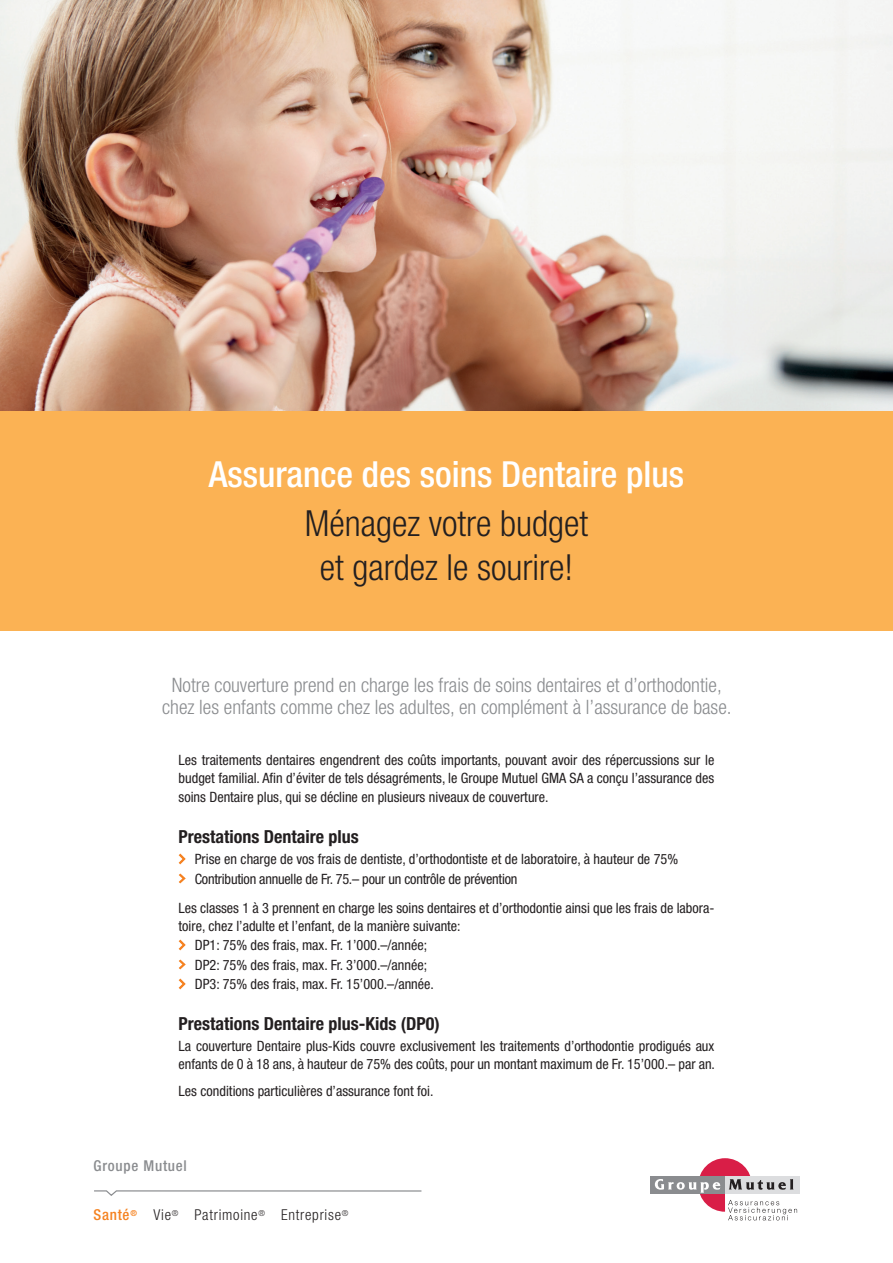
<style>
.page{position:relative;width:893px;height:1263px;background:#fff}
.page>*{position:absolute;margin:0;border:0;box-sizing:border-box;transform-origin:0 0}
.GM_-_titre_thin{font:300 condensed 36px/43.2px "Helvetica Neue LT";color:#231f20;text-align:center}
.GM_-_titre{font:500 condensed 36px "Helvetica Neue LT";color:#fff}
.GM_-_chapeau{font:300 condensed 19.8px/21.8px "Helvetica Neue LT";color:#8a8c8f;text-align:center}
.GM_-_sous_titre{font:700 condensed 18px "Helvetica Neue LT";color:#231f20}
.t1{font:300 condensed 15px "Helvetica Neue LT";letter-spacing:.05em;color:#231f20}
.t2{font:500 condensed 15px "Helvetica Neue LT";letter-spacing:.05em;color:#8a8c8f}
.t3{font:500 condensed 15px "Helvetica Neue LT";letter-spacing:.05em;color:#f58220}
.GM_-_texte_normal{font:condensed 14.25px/18.3px "Helvetica Neue LT";color:#231f20}
.GM_-_retrait{font:condensed 14.25px "Helvetica Neue LT";color:#231f20}
</style>
<div class="page">
<svg style="left:179px;top:853px;width:7px;height:11px"></svg>
<svg style="left:179px;top:873px;width:7px;height:11px"></svg>
<svg style="left:179px;top:940px;width:7px;height:10px"></svg>
<svg style="left:179px;top:959px;width:7px;height:11px"></svg>
<svg style="left:179px;top:979px;width:7px;height:10px"></svg>
<div style="left:0;top:411px;width:893px;height:219px;background:#fbb254"></div>
<svg style="left:94px;top:1190px;width:327px;height:6px"></svg>
<div style="left:651px;top:1176px;width:74px;height:18px;background:#8a8c8f"></div>
<div style="left:725px;top:1176px;width:74px;height:18px;background:#dcdddf"></div>
<svg style="left:655px;top:1158px;width:142px;height:62px"></svg>
<img style="left:0;top:0;width:893px;height:411px">
<p class="GM_-_titre" style="left:209px;top:452px;width:477px">Assurance des soins Dentaire plus</p>
<p class="GM_-_titre_thin" style="left:305px;top:502px;width:285px">Ménagez votre budget et gardez le sourire!</p>
<p class="GM_-_chapeau" style="left:162px;top:674px;width:571px">Notre couverture prend en charge les frais de soins dentaires et d’orthodontie, chez les enfants comme chez les adultes, en complément à l’assurance de base.</p>
<p class="GM_-_texte_normal" style="left:179px;top:751px;width:537px;text-align:justify">Les traitements dentaires engendrent des coûts importants, pouvant avoir des répercussions sur le budget familial. Afin d’éviter de tels désagréments, le Groupe Mutuel GMA SA a conçu l’assurance des soins Dentaire plus, qui se décline en plusieurs niveaux de couverture.</p>
<p class="GM_-_sous_titre" style="left:179px;top:825px;width:182px">Prestations Dentaire plus</p>
<p class="GM_-_retrait" style="left:195px;top:851px;width:485px">Prise en charge de vos frais de dentiste, d’orthodontiste et de laboratoire, à hauteur de 75%</p>
<p class="GM_-_retrait" style="left:195px;top:870px;width:324px">Contribution annuelle de Fr. 75.– pour un contrôle de prévention</p>
<p class="GM_-_texte_normal" style="left:179px;top:899px;width:537px;line-height:17.5px">Les classes 1 à 3 prennent en charge les soins dentaires et d’orthodontie ainsi que les frais de labora&shy;toire, chez l’adulte et l’enfant, de la manière suivante:</p>
<p class="GM_-_retrait" style="left:195px;top:937px;width:234px">DP1: 75% des frais, max. Fr. 1’000.–/année;</p>
<p class="GM_-_retrait" style="left:195px;top:956px;width:234px">DP2: 75% des frais, max. Fr. 3’000.–/année;</p>
<p class="GM_-_retrait" style="left:195px;top:976px;width:241px">DP3: 75% des frais, max. Fr. 15’000.–/année.</p>
<p class="GM_-_sous_titre" style="left:179px;top:1013px;width:263px">Prestations Dentaire plus-Kids (DP0)</p>
<p class="GM_-_texte_normal" style="left:179px;top:1036px;width:538px">La couverture Dentaire plus-Kids couvre exclusivement les traitements d’orthodontie prodigués aux enfants de 0 à 18 ans, à hauteur de 75% des coûts, pour un montant maximum de Fr. 15’000.– par an.</p>
<p class="GM_-_texte_normal" style="left:179px;top:1082px;width:257px">Les conditions particulières d’assurance font foi.</p>
<p class="t2" style="left:94px;top:1157px;width:95px">Groupe Mutuel</p>
<p class="t3" style="left:94px;top:1206px;width:45px">Santé<sup>®</sup></p>
<p class="t1" style="left:154px;top:1206px;width:26px">Vie<sup>®</sup></p>
<p class="t1" style="left:194px;top:1206px;width:72px">Patrimoine<sup>®</sup></p>
<p class="t1" style="left:281px;top:1206px;width:69px">Entreprise<sup>®</sup></p>
</div>
